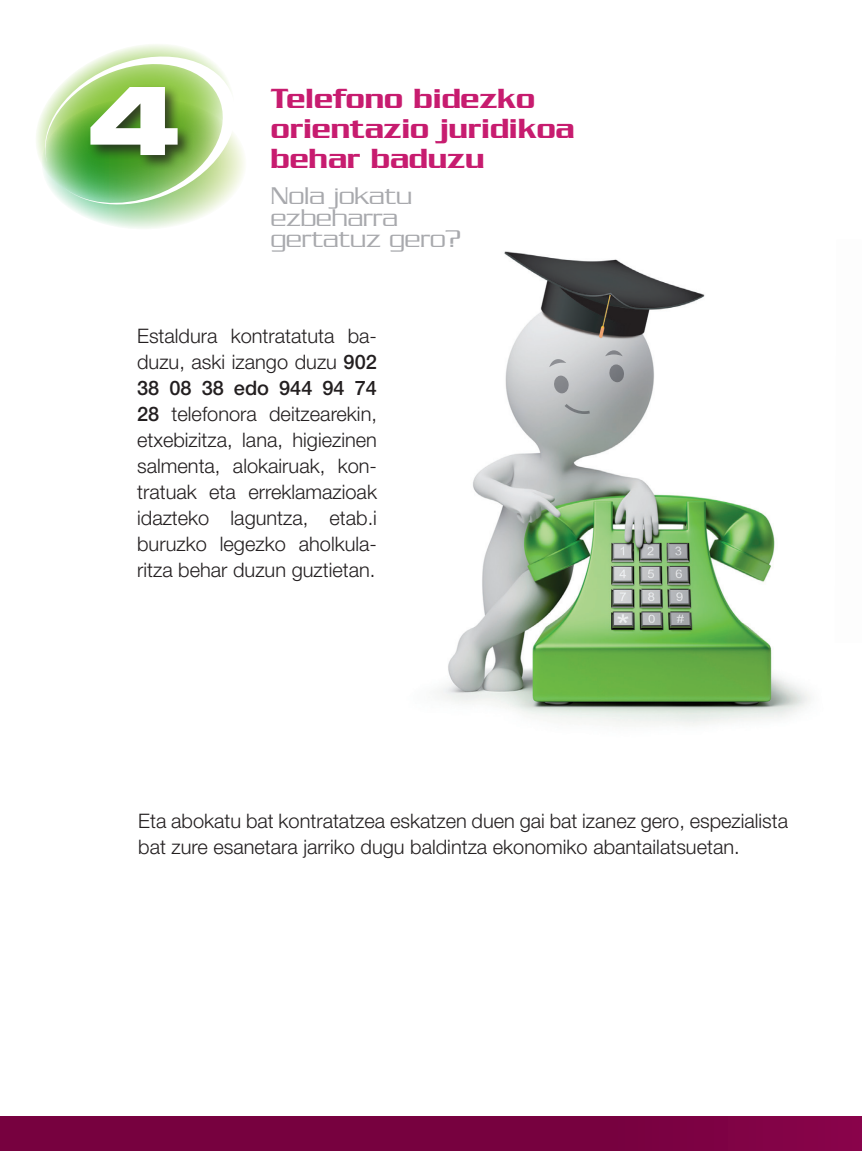
<style>
.page{position:relative;width:862px;height:1151px;background:#fff}
.page>*{position:absolute;margin:0;border:0;box-sizing:border-box;transform-origin:0 0}
.t1{font:900 expanded 98px "Helvetica Neue LT Std";color:#fff}
.t2{font:500 30px/30px "Serpentine";color:#c71c6f}
.t3{font:300 26.2px/21.4px "Serpentine";color:#a8a9ad}
.t4{font:300 20px/26px "Helvetica Neue LT Std";color:#231f20}
.s1{font-weight:500}
</style>
<div class="page">
<svg style="left:41px;top:98px;width:206px;height:132px"></svg>
<img style="left:36px;top:44px;width:209px;height:167px">
<div style="left:0;top:1117px;width:862px;height:34px;background:linear-gradient(to right,#73013d,#800245)"></div>
<img style="left:440px;top:251px;width:371px;height:475px">
<svg style="left:609px;top:364px;width:16px;height:18px"></svg>
<svg style="left:553px;top:376px;width:16px;height:17px"></svg>
<svg style="left:605px;top:350px;width:18px;height:6px"></svg>
<svg style="left:549px;top:359px;width:17px;height:8px"></svg>
<svg style="left:564px;top:404px;width:26px;height:10px"></svg>
<p class="t1" style="left:86px;top:56px;width:96px">4</p>
<p class="t2" style="left:271px;top:83px;width:305px">Telefono bidezko orientazio juridikoa behar baduzu</p>
<p class="t3" style="left:271px;top:185px;width:192px">Nola jokatu ezbeharra gertatuz gero?</p>
<p class="t4" style="left:137px;top:323px;width:241px;text-align:justify">Estaldura kontratatuta ba&shy;duzu, aski izango duzu <span class="s1">902<br>38 08 38 edo 944 94 74<br>28</span> telefonora deitzearekin, etxebizitza, lana, higiezinen salmenta, alokairuak, kon&shy;tratuak eta erreklamazioak idazteko laguntza, etab.i buruzko legezko aholkula&shy;ritza behar duzun guztietan.</p>
<p class="t4" style="left:138px;top:808px;width:651px">Eta abokatu bat kontratatzea eskatzen duen gai bat izanez gero, espezialista bat zure esanetara jarriko dugu baldintza ekonomiko abantailatsuetan.</p>
</div>
